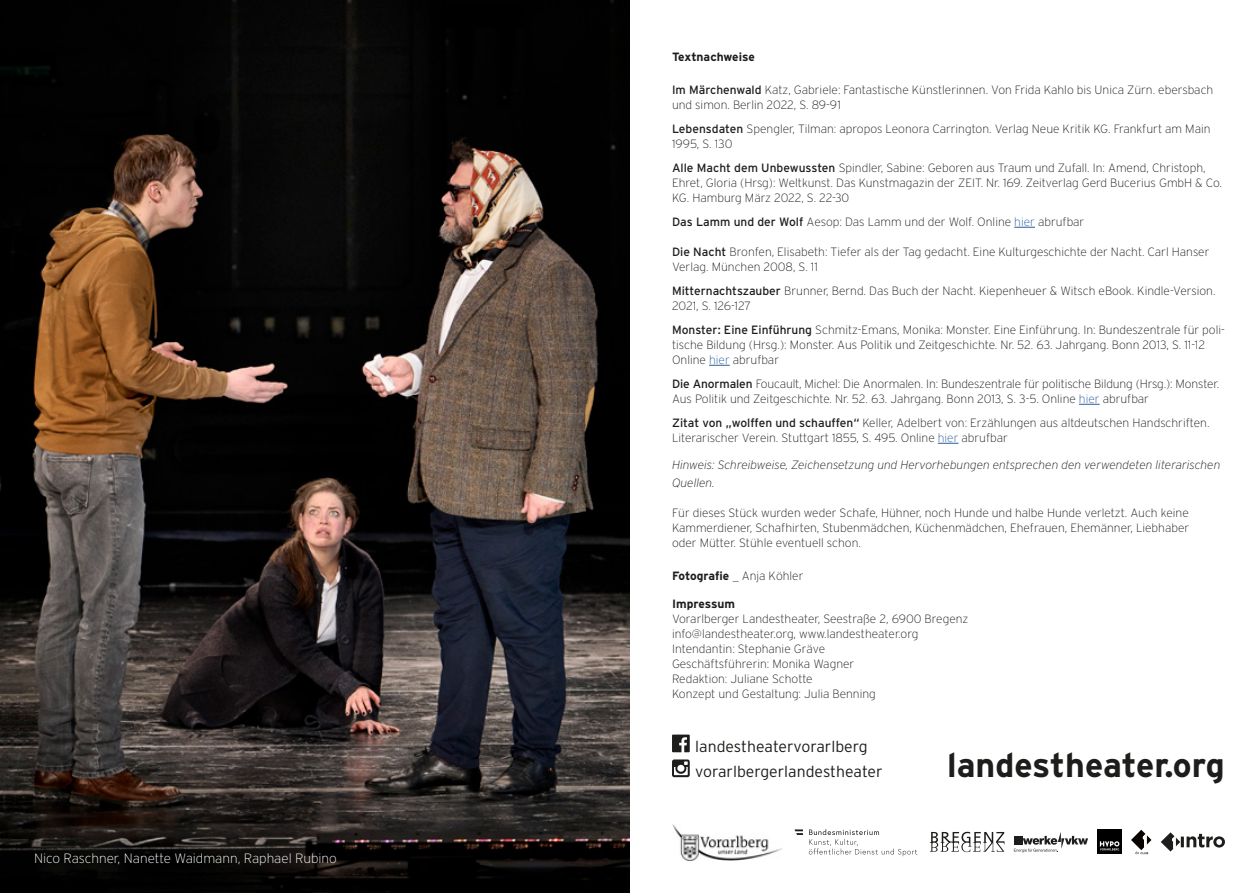
<style>
.page{position:relative;width:1259px;height:893px;background:#fff}
.page>*{position:absolute;margin:0;border:0;box-sizing:border-box;transform-origin:0 0}
.t1{font:700 33.9px "Interstate";color:#1d1d1b}
.t2{font:300 15.9px "Interstate";color:#1d1d1b}
.t3{font:200 13.5px "Interstate";color:#fff}
.t4{font:200 12px/15px "Interstate";color:#1d1d1b}
.t5{font:italic 200 12px/18px "Interstate";color:#1d1d1b}
.t6{font:700 12px "Interstate";color:#1d1d1b}
.s1{font-weight:400}
.s2{color:#275b9b}
.s3{font-weight:700}
</style>
<div class="page">
<img style="left:672px;top:824px;width:110px;height:36px">
<svg style="left:1014px;top:227px;width:21px;height:1px"></svg>
<svg style="left:709px;top:365px;width:21px;height:1px"></svg>
<svg style="left:1079px;top:404px;width:20px;height:1px"></svg>
<svg style="left:938px;top:443px;width:20px;height:1px"></svg>
<svg style="left:929px;top:832px;width:75px;height:20px"></svg>
<svg style="left:809px;top:829px;width:108px;height:27px"></svg>
<svg style="left:794px;top:829px;width:9px;height:6px"></svg>
<div style="left:1097px;top:830px;width:24px;height:24px;background:#000"></div>
<svg style="left:1100px;top:841px;width:19px;height:9px"></svg>
<svg style="left:1131px;top:830px;width:20px;height:24px"></svg>
<svg style="left:1161px;top:832px;width:64px;height:19px"></svg>
<svg style="left:672px;top:759px;width:18px;height:18px"></svg>
<svg style="left:672px;top:735px;width:18px;height:17px"></svg>
<img style="left:0;top:0;width:629px;height:893px">
<svg style="left:1014px;top:832px;width:74px;height:20px"></svg>
<p class="t3" style="left:34px;top:851px;width:304px">Nico Raschner, Nanette Waidmann, Raphael Rubino</p>
<p class="t6" style="left:672px;top:50px;width:84px">Textnachweise</p>
<p class="t4" style="left:672px;top:82px;width:543px"><span class="s1">Im Märchenwald</span> Katz, Gabriele: Fantastische Künstlerinnen. Von Frida Kahlo bis Unica Zürn. ebersbach und simon. Berlin 2022, S. 89-91</p>
<p class="t4" style="left:672px;top:121px;width:540px"><span class="s1">Lebensdaten</span> Spengler, Tilman: apropos Leonora Carrington. Verlag Neue Kritik KG. Frankfurt am Main<br>1995, S. 130</p>
<p class="t4" style="left:672px;top:160px;width:551px"><span class="s1">Alle Macht dem Unbewussten</span> Spindler, Sabine: Geboren aus Traum und Zufall. In: Amend, Christoph,<br>Ehret, Gloria (Hrsg): Weltkunst. Das Kunstmagazin der ZEIT. Nr. 169. Zeitverlag Gerd Bucerius GmbH &amp; Co.<br>KG. Hamburg März 2022, S. 22-30</p>
<p class="t4" style="left:672px;top:214px;width:414px"><span class="s1">Das Lamm und der Wolf</span> Aesop: Das Lamm und der Wolf. Online <span class="s2">hier</span> abrufbar</p>
<p class="t4" style="left:672px;top:244px;width:539px"><span class="s1">Die Nacht</span> Bronfen, Elisabeth: Tiefer als der Tag gedacht. Eine Kulturgeschichte der Nacht. Carl Hanser<br>Verlag. München 2008, S. 11</p>
<p class="t4" style="left:672px;top:283px;width:545px"><span class="s1">Mitternachtszauber</span> Brunner, Bernd. Das Buch der Nacht. Kiepenheuer &amp; Witsch eBook. Kindle-Version.<br>2021, S. 126-127</p>
<p class="t4" style="left:672px;top:322px;width:554px"><span class="s1">Monster: Eine Einführung</span> Schmitz-Emans, Monika: Monster. Eine Einführung. In: Bundeszentrale für poli&shy;tische Bildung (Hrsg.): Monster. Aus Politik und Zeitgeschichte. Nr. 52. 63. Jahrgang. Bonn 2013, S. 11-12<br>Online <span class="s2">hier</span> abrufbar</p>
<p class="t4" style="left:672px;top:376px;width:549px"><span class="s1">Die Anormalen</span> Foucault, Michel: Die Anormalen. In: Bundeszentrale für politische Bildung (Hrsg.): Monster.<br>Aus Politik und Zeitgeschichte. Nr. 52. 63. Jahrgang. Bonn 2013, S. 3-5. Online <span class="s2">hier</span> abrufbar</p>
<p class="t4" style="left:672px;top:415px;width:539px"><span class="s1">Zitat von „wolffen und schauffen“</span> Keller, Adelbert von: Erzählungen aus altdeutschen Handschriften.<br>Literarischer Verein. Stuttgart 1855, S. 495. Online <span class="s2">hier</span> abrufbar</p>
<p class="t5" style="left:672px;top:455px;width:550px">Hinweis: Schreibweise, Zeichensetzung und Hervorhebungen entsprechen den verwendeten literarischen<br>Quellen.</p>
<p class="t4" style="left:672px;top:505px;width:519px;text-align:justify">Für dieses Stück wurden weder Schafe, Hühner, noch Hunde und halbe Hunde verletzt. Auch keine Kammerdiener, Schafhirten, Stubenmädchen, Küchenmädchen, Ehefrauen, Ehemänner, Liebhaber oder Mütter. Stühle eventuell schon.</p>
<p class="t4" style="left:672px;top:568px;width:133px"><span class="s3">Fotografie</span> _ Anja Köhler</p>
<p class="t6" style="left:672px;top:597px;width:65px">Impressum</p>
<p class="t4" style="left:672px;top:611px;width:298px">Vorarlberger Landestheater, Seestraße 2, 6900 Bregenz info@landestheater.org, www.landestheater.org Intendantin: Stephanie Gräve<br>Geschäftsführerin: Monika Wagner<br>Redaktion: Juliane Schotte<br>Konzept und Gestaltung: Julia Benning</p>
<h2 class="t2" style="left:695px;top:738px;width:174px">landestheatervorarlberg</h2>
<h2 class="t2" style="left:695px;top:762px;width:189px">vorarlbergerlandestheater</h2>
<h1 class="t1" style="left:947px;top:746px;width:279px">landestheater.org</h1>
</div>
